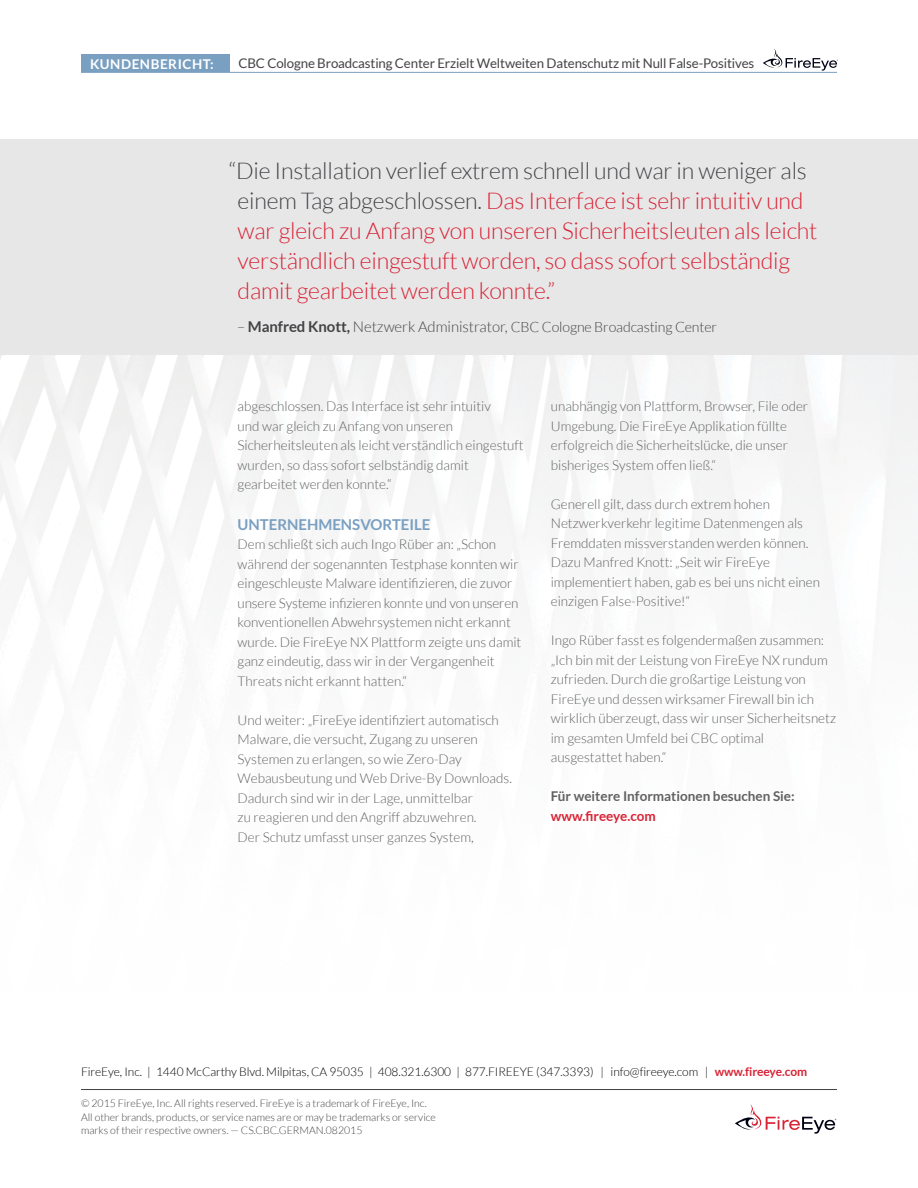
<style>
.page{position:relative;width:918px;height:1188px;background:#fff}
.page>*{position:absolute;margin:0;border:0;box-sizing:border-box;transform-origin:0 0}
.FE_Pull_Quote_1{font:300 23.1px/29.8px "Lato";letter-spacing:-.01em;color:#d82335}
.FE_Subhead_Blue_Caps{font:700 15px "Lato";color:#799fc1}
.FE_Pull_Quote_1-2{font:300 14.25px "Lato";letter-spacing:-.01em;color:#444245}
.FE_Body_Text{font:300 13.5px/19.5px "Lato";color:#616161}
.FE_Body_Text-2{font:700 13.5px/19.5px "Lato";color:#616161}
.t1{font:700 13.5px "Lato";letter-spacing:.04em;color:#fff}
.t2{font:13.35px "Lato";letter-spacing:-.01em;color:#444245}
.t3{font:300 12px "Lato";letter-spacing:-.005em;color:#000}
.FE_Boilerplate{font:300 10.5px/13.5px "Lato";color:#444245}
.s1{color:#444245}
.s2{font-size:15px}
.s3{font-weight:700;font-size:15px}
.s4{color:#d82335}
.s5{font-weight:700;color:#d82335}
</style>
<div class="page">
<div style="left:81px;top:54px;width:149px;height:18px;background:#799fc1"></div>
<hr style="left:81px;top:72px;width:756px;height:1px;background:#799fc1">
<svg style="left:763px;top:49px;width:75px;height:22px"></svg>
<div style="left:0;top:140px;width:918px;height:216px;background:#e7e7e8"></div>
<hr style="left:81px;top:1089px;width:756px;height:1px;background:#444245">
<svg style="left:735px;top:1104px;width:101px;height:30px"></svg>
<p class="t1" style="left:90px;top:56px;width:125px">KUNDENBERICHT:</p>
<p class="t2" style="left:238px;top:55px;width:517px">CBC Cologne Broadcasting Center Erzielt Weltweiten Datenschutz mit Null False-Positives</p>
<p class="FE_Pull_Quote_1" style="left:238px;top:156px;width:581px;text-indent:-9px"><span class="s1">“Die Installation verlief extrem schnell und war in weniger als einem Tag abgeschlossen.</span> Das Interface ist sehr intuitiv und war gleich zu Anfang von unseren Sicherheitsleuten als leicht verständlich eingestuft worden, so dass sofort selbständig damit gearbeitet werden konnte.”</p>
<p class="FE_Pull_Quote_1-2" style="left:237px;top:319px;width:482px"><span class="s2">–</span> <span class="s3">Manfred Knott,</span> <span class="s2">Netzwerk Administrator,</span> CBC Cologne Broadcasting Center</p>
<p class="FE_Body_Text" style="left:238px;top:397px;width:288px">abgeschlossen. Das Interface ist sehr intuitiv<br>und war gleich zu Anfang von unseren Sicherheitsleuten als leicht verständlich eingestuft wurden, so dass sofort selbständig damit gearbeitet werden konnte.“</p>
<p class="FE_Subhead_Blue_Caps" style="left:238px;top:516px;width:194px">UNTERNEHMENSVORTEILE</p>
<p class="FE_Body_Text" style="left:238px;top:535px;width:285px">Dem schließt sich auch Ingo Rüber an: „Schon während der sogenannten Testphase konnten wir eingeschleuste Malware identifizieren, die zuvor unsere Systeme infizieren konnte und von unseren konventionellen Abwehrsystemen nicht erkannt wurde. Die FireEye NX Plattform zeigte uns damit ganz eindeutig, dass wir in der Vergangenheit Threats nicht erkannt hatten.“</p>
<p class="FE_Body_Text" style="left:238px;top:710px;width:276px">Und weiter: „FireEye identifiziert automatisch Malware, die versucht, Zugang zu unseren Systemen zu erlangen, so wie Zero-Day Webausbeutung und Web Drive-By Downloads.<br>Dadurch sind wir in der Lage, unmittelbar<br>zu reagieren und den Angriff abzuwehren.<br>Der Schutz umfasst unser ganzes System,</p>
<p class="FE_Body_Text" style="left:551px;top:397px;width:259px">unabhängig von Plattform, Browser, File oder Umgebung. Die FireEye Applikation füllte erfolgreich die Sicherheitslücke, die unser bisheriges System offen ließ.“</p>
<p class="FE_Body_Text" style="left:551px;top:494px;width:271px">Generell gilt, dass durch extrem hohen Netzwerkverkehr legitime Datenmengen als Fremddaten missverstanden werden können.<br>Dazu Manfred Knott: „Seit wir FireEye implementiert haben, gab es bei uns nicht einen einzigen False-Positive!“</p>
<p class="FE_Body_Text" style="left:551px;top:631px;width:287px">Ingo Rüber fasst es folgendermaßen zusammen: „Ich bin mit der Leistung von FireEye NX rundum zufrieden. Durch die großartige Leistung von FireEye und dessen wirksamer Firewall bin ich wirklich überzeugt, dass wir unser Sicherheitsnetz im gesamten Umfeld bei CBC optimal ausgestattet haben.“</p>
<p class="FE_Body_Text-2" style="left:551px;top:787px;width:245px">Für weitere Informationen besuchen Sie: <span class="s4">www.fireeye.com</span></p>
<p class="t3" style="left:81px;top:1065px;width:728px">FireEye, Inc. | 1440 McCarthy Blvd. Milpitas, CA 95035 | 408.321.6300 | 877.FIREEYE (347.3393) | info@fireeye.com | <span class="s5">www.fireeye.com</span></p>
<p class="FE_Boilerplate" style="left:81px;top:1097px;width:356px">© 2015 FireEye, Inc. All rights reserved. FireEye is a trademark of FireEye, Inc.<br>All other brands, products, or service names are or may be trademarks or service marks of their respective owners. — CS.CBC.GERMAN.082015</p>
</div>
